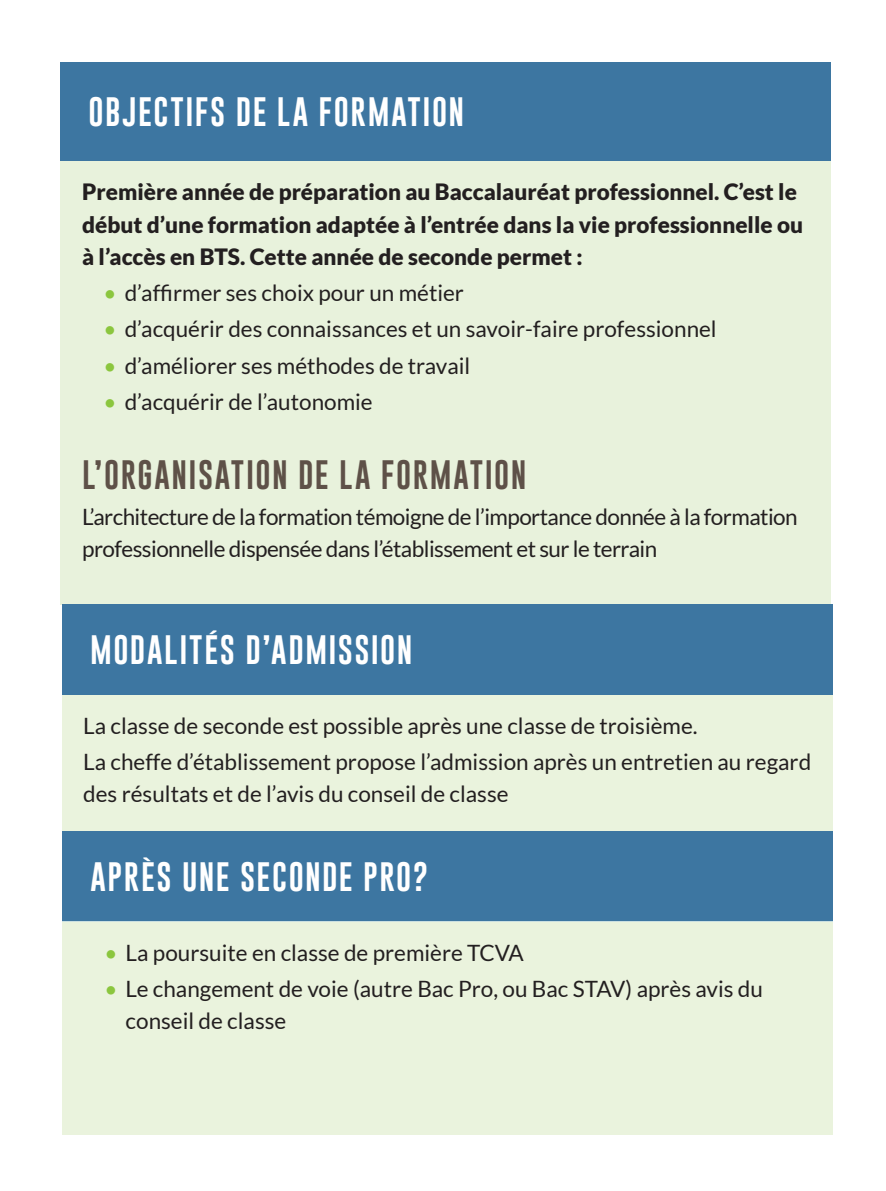
<style>
.page{position:relative;width:886px;height:1191px;background:#fff}
.page>*{position:absolute;margin:0;border:0;box-sizing:border-box;transform-origin:0 0}
.t_cartouche{font:30px "Gobold";letter-spacing:.05em;color:#fff}
.inter{font:30px "Gobold";letter-spacing:.045em;color:#5e5148}
.t_courant{font:22.5px/32.5px "Lato";color:#231f20}
.t_courant-2{font:900 22.5px/32.5px "Lato";color:#231f20}
.t_courant-3{font:22.5px/32.5px "Lato";letter-spacing:-.025em;color:#231f20}
.s1{color:#8bc63e}
</style>
<div class="page">
<div style="left:61px;top:161px;width:770px;height:443px;background:#e8f2dc"></div>
<div style="left:62px;top:694px;width:770px;height:137px;background:#eaf3dd"></div>
<div style="left:60px;top:62px;width:771px;height:99px;background:#3d76a1"></div>
<div style="left:62px;top:604px;width:771px;height:90px;background:#3d76a1"></div>
<div style="left:62px;top:831px;width:771px;height:90px;background:#3d76a1"></div>
<div style="left:62px;top:921px;width:770px;height:213px;background:#eaf3dd"></div>
<p class="t_cartouche" style="left:89px;top:92px;width:377px">OBJECTIFS DE LA FORMATION</p>
<p class="t_courant-2" style="left:82px;top:175px;width:722px">Première année de préparation au Baccalauréat professionnel. C’est le début d’une formation adaptée à l’entrée dans la vie professionnelle ou à l’accès en BTS. Cette année de seconde permet :</p>
<p class="t_courant" style="left:103px;top:277px;width:362px"><span class="s1">•</span> d’affirmer ses choix pour un métier</p>
<p class="t_courant" style="left:103px;top:313px;width:615px"><span class="s1">•</span> d’acquérir des connaissances et un savoir-faire professionnel</p>
<p class="t_courant" style="left:103px;top:349px;width:368px"><span class="s1">•</span> d’améliorer ses méthodes de travail</p>
<p class="t_courant" style="left:103px;top:385px;width:271px"><span class="s1">•</span> d’acquérir de l’autonomie</p>
<p class="inter" style="left:82px;top:455px;width:446px">L’ORGANISATION DE LA FORMATION</p>
<p class="t_courant-3" style="left:82px;top:500px;width:717px">L’architecture de la formation témoigne de l’importance donnée à la formation professionnelle dispensée dans l’établissement et sur le terrain</p>
<p class="t_cartouche" style="left:90px;top:630px;width:324px">MODALITÉS D’ADMISSION</p>
<p class="t_courant" style="left:83px;top:709px;width:616px">La classe de seconde est possible après une classe de troisième.</p>
<p class="t_courant" style="left:83px;top:745px;width:729px">La cheffe d’établissement propose l’admission après un entretien au regard des résultats et de l’avis du conseil de classe</p>
<p class="t_cartouche" style="left:90px;top:857px;width:339px">APRÈS UNE SECONDE PRO?</p>
<p class="t_courant" style="left:104px;top:936px;width:421px"><span class="s1">•</span> La poursuite en classe de première TCVA</p>
<p class="t_courant" style="left:126px;top:972px;width:639px;text-indent:-21px"><span class="s1">•</span> Le changement de voie (autre Bac Pro, ou Bac STAV) après avis du conseil de classe</p>
</div>
